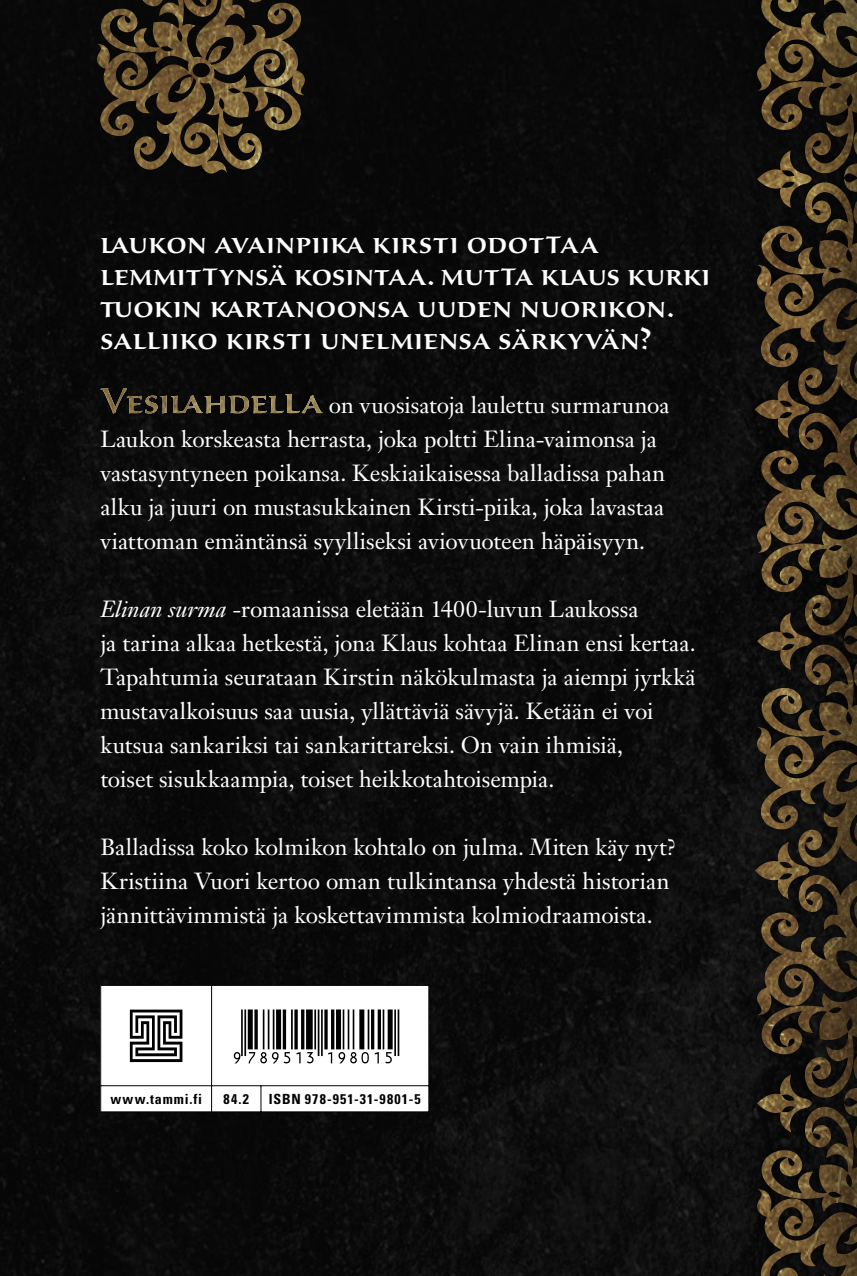
<style>
.page{position:relative;width:857px;height:1276px;background:#fff}
.page>*{position:absolute;margin:0;border:0;box-sizing:border-box;transform-origin:0 0}
.t1{font:500 32px/32px "Sava Pro";letter-spacing:.01em;color:#fff}
.t2{font:23px/34px "Janson Text";letter-spacing:.005em;color:#fff}
.t3{font:700 condensed 14px "Univers LT Std";letter-spacing:.075em;color:#000}
.s1{font-style:italic}
</style>
<div class="page">
<img style="left:0;top:0;width:743px;height:1276px">
<svg style="left:95px;top:0;width:211px;height:174px;background:#382f1d"></svg>
<img style="left:96px;top:0;width:165px;height:174px">
<div style="left:743px;top:0;width:113px;height:1276px;background:#0d0d0d"></div>
<svg style="left:754px;top:178px;width:102px;height:1098px"></svg>
<img style="left:757px;top:0;width:99px;height:178px">
<svg style="left:100px;top:985px;width:329px;height:127px"></svg>
<hr style="left:397px;top:1009px;width:2px;height:47px;background:#000">
<hr style="left:394px;top:1009px;width:2px;height:47px;background:#000">
<img style="left:100px;top:388px;width:222px;height:26px">
<h1 class="t1" style="left:100px;top:226px;width:611px">laukon avainpiika kirsti odottaa lemmittynsä kosintaa. mutta klaus kurki tuokin kartanoonsa uuden nuorikon. salliiko kirsti unelmiensa särkyvän?</h1>
<p class="t2" style="left:100px;top:387px;width:570px;text-indent:228px">on vuosisatoja laulettu surmarunoa Laukon korskeasta herrasta, joka poltti Elina-vaimonsa ja vastasyntyneen poikansa. Keskiaikaisessa balladissa pahan alku ja juuri on mustasukkainen Kirsti-piika, joka lavastaa viattoman emäntänsä syylliseksi aviovuoteen häpäisyyn.</p>
<p class="t2" style="left:100px;top:591px;width:596px"><span class="s1">Elinan surma</span> -romaanissa eletään 1400-luvun Laukossa<br>ja tarina alkaa hetkestä, jona Klaus kohtaa Elinan ensi kertaa.<br>Tapahtumia seurataan Kirstin näkökulmasta ja aiempi jyrkkä mustavalkoisuus saa uusia, yllättäviä sävyjä. Ketään ei voi kutsua sankariksi tai sankarittareksi. On vain ihmisiä,<br>toiset sisukkaampia, toiset heikkotahtoisempia.</p>
<p class="t2" style="left:100px;top:829px;width:577px">Balladissa koko kolmikon kohtalo on julma. Miten käy nyt?<br>Kristiina Vuori kertoo oman tulkintansa yhdestä historian jännittävimmistä ja koskettavimmista kolmiodraamoista.</p>
<p class="t3" style="left:110px;top:1090px;width:93px">www.tammi.fi</p>
<p class="t3" style="left:223px;top:1090px;width:27px">84.2</p>
<p class="t3" style="left:268px;top:1090px;width:153px">ISBN 978-951-31-9801-5</p>
</div>
